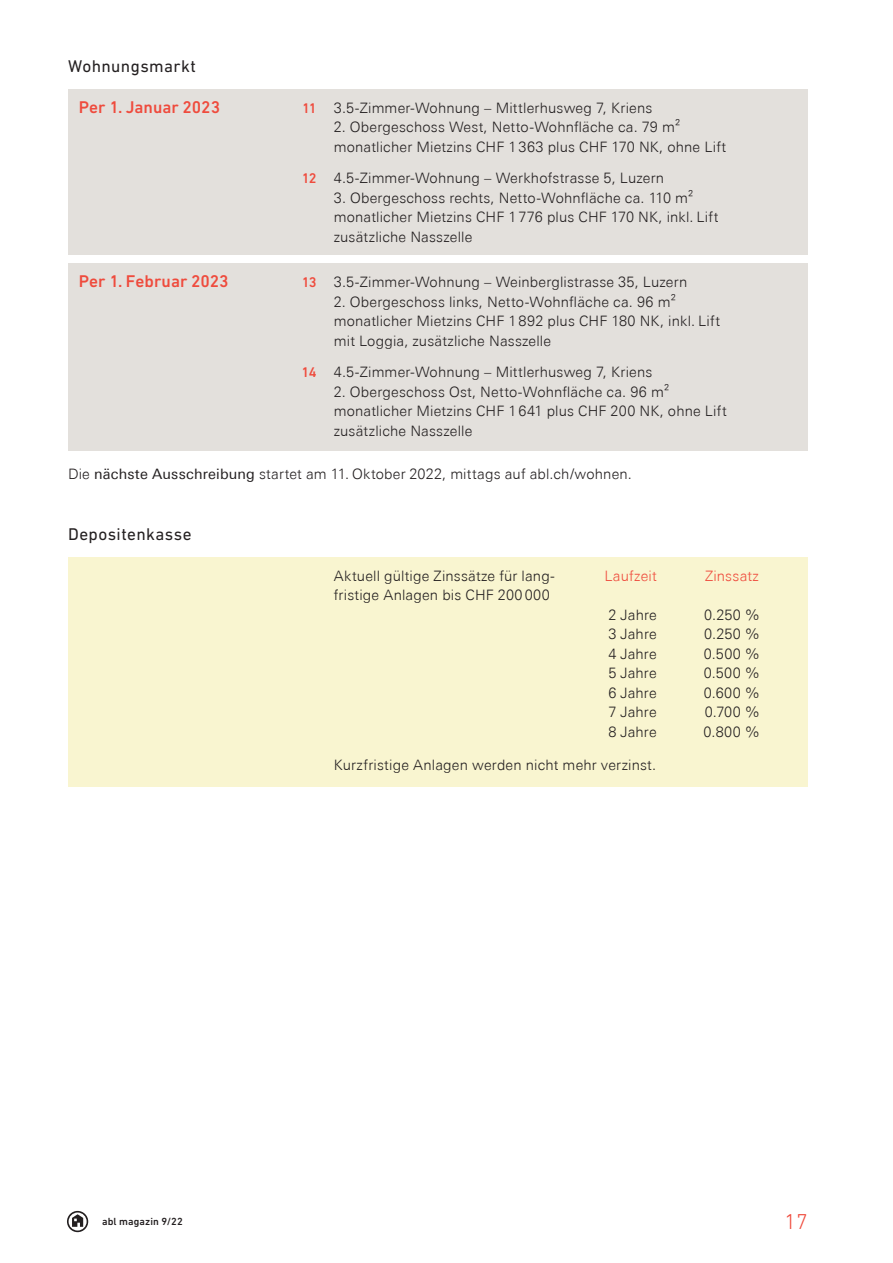
<style>
.page{position:relative;width:893px;height:1263px;background:#fff}
.page>*{position:absolute;margin:0;border:0;box-sizing:border-box;transform-origin:0 0}
.t1{font:300 21.9px "DIN Next LT Pro";color:#ef4b3d}
.t2{font:500 17.25px "DIN Next LT Pro";color:#ef4b3d}
.t3{font:17.25px "DIN Next LT Pro";letter-spacing:.025em;color:#231f20}
.t4{font:300 14.4px/19.5px "Univers Next Pro";letter-spacing:.01em;color:#231f20}
.t5{font:300 14.4px "Univers Next Pro";letter-spacing:.015em;color:#ef4b3d}
.t6{font:500 10.5px "DIN Next LT Pro";letter-spacing:.01em;color:#231f20}
.s1{font-family:"DIN Next LT Pro";font-weight:500;font-size:14.25px;color:#ef4b3d}
.s2{font-weight:400}
</style>
<div class="page">
<div style="left:68px;top:264px;width:740px;height:187px;background:#e3e0dc"></div>
<div style="left:68px;top:557px;width:740px;height:230px;background:#f9f5d0"></div>
<div style="left:68px;top:89px;width:740px;height:166px;background:#e3e0dc"></div>
<svg style="left:67px;top:1211px;width:21px;height:21px"></svg>
<p class="t3" style="left:68px;top:57px;width:130px">Wohnungsmarkt</p>
<p class="t2" style="left:79px;top:97px;width:143px">Per 1. Januar 2023</p>
<p class="t4" style="left:302px;top:98px;width:352px"><span class="s1">11</span> 3.5-Zimmer-Wohnung – Mittlerhusweg 7, Kriens</p>
<p class="t4" style="left:334px;top:117px;width:394px">2. Obergeschoss West, Netto-Wohnfläche ca. 79 m² monatlicher Mietzins CHF 1 363 plus CHF 170 NK, ohne Lift</p>
<p class="t4" style="left:302px;top:168px;width:364px"><span class="s1">12</span> 4.5-Zimmer-Wohnung – Werkhofstrasse 5, Luzern</p>
<p class="t4" style="left:334px;top:188px;width:386px">3. Obergeschoss rechts, Netto-Wohnfläche ca. 110 m² monatlicher Mietzins CHF 1 776 plus CHF 170 NK, inkl. Lift zusätzliche Nasszelle</p>
<p class="t2" style="left:79px;top:271px;width:151px">Per 1. Februar 2023</p>
<p class="t4" style="left:302px;top:272px;width:387px"><span class="s1">13</span> 3.5-Zimmer-Wohnung – Weinberglistrasse 35, Luzern</p>
<p class="t4" style="left:334px;top:292px;width:388px">2. Obergeschoss links, Netto-Wohnfläche ca. 96 m² monatlicher Mietzins CHF 1 892 plus CHF 180 NK, inkl. Lift mit Loggia, zusätzliche Nasszelle</p>
<p class="t4" style="left:302px;top:362px;width:352px"><span class="s1">14</span> 4.5-Zimmer-Wohnung – Mittlerhusweg 7, Kriens</p>
<p class="t4" style="left:334px;top:382px;width:394px">2. Obergeschoss Ost, Netto-Wohnfläche ca. 96 m² monatlicher Mietzins CHF 1 641 plus CHF 200 NK, ohne Lift zusätzliche Nasszelle</p>
<p class="t4" style="left:68px;top:464px;width:565px">Die <span class="s2">nächste Ausschreibung</span> startet am 11. Oktober 2022, mittags auf abl.ch/wohnen.</p>
<p class="t3" style="left:68px;top:524px;width:125px">Depositenkasse</p>
<p class="t4" style="left:334px;top:566px;width:223px">Aktuell gültige Zinssätze für lang-</p>
<p class="t5" style="left:604px;top:567px;width:54px">Laufzeit</p>
<p class="t5" style="left:705px;top:567px;width:55px">Zinssatz</p>
<p class="t4" style="left:334px;top:585px;width:218px">fristige Anlagen bis CHF 200 000</p>
<p class="t4" style="left:608px;top:605px;width:50px">2 Jahre</p>
<p class="t4" style="left:704px;top:605px;width:56px">0.250 %</p>
<p class="t4" style="left:608px;top:624px;width:50px">3 Jahre</p>
<p class="t4" style="left:704px;top:624px;width:56px">0.250 %</p>
<p class="t4" style="left:608px;top:644px;width:50px">4 Jahre</p>
<p class="t4" style="left:704px;top:644px;width:57px">0.500 %</p>
<p class="t4" style="left:608px;top:663px;width:50px">5 Jahre</p>
<p class="t4" style="left:704px;top:663px;width:57px">0.500 %</p>
<p class="t4" style="left:608px;top:683px;width:50px">6 Jahre</p>
<p class="t4" style="left:704px;top:683px;width:57px">0.600 %</p>
<p class="t4" style="left:608px;top:702px;width:50px">7 Jahre</p>
<p class="t4" style="left:705px;top:702px;width:56px">0.700 %</p>
<p class="t4" style="left:608px;top:722px;width:50px">8 Jahre</p>
<p class="t4" style="left:703px;top:722px;width:57px">0.800 %</p>
<p class="t4" style="left:334px;top:755px;width:324px">Kurzfristige Anlagen werden nicht mehr verzinst.</p>
<p class="t6" style="left:102px;top:1215px;width:82px">abl magazin 9/22</p>
<h1 class="t1" style="left:785px;top:1209px;width:25px">17</h1>
</div>
